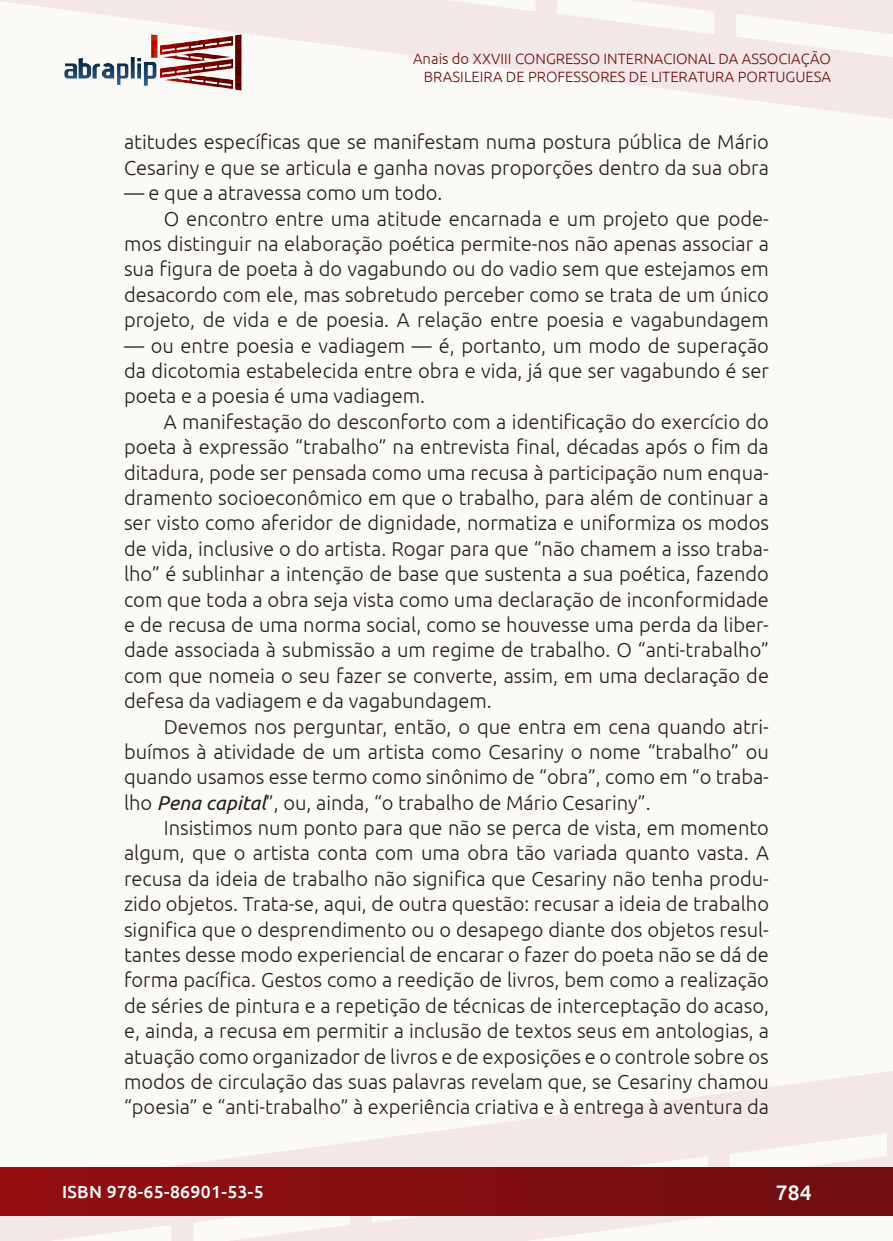
<style>
.page{position:relative;width:893px;height:1241px;background:#fff}
.page>*{position:absolute;margin:0;border:0;box-sizing:border-box;transform-origin:0 0}
.t1{font:500 21px "Ubuntu";color:#fff}
._7_CORPO{font:300 20.12px/25.4px "Ubuntu";color:#231f20;text-align:justify}
.t2{font:500 17.5px "Ubuntu";letter-spacing:.02em;color:#fff}
.t3{font:300 14.88px/17.8px "Ubuntu";color:#700e10;text-align:right}
.s1{font-weight:400;font-style:italic}
</style>
<div class="page">
<div style="left:0;top:0;width:893px;height:1240px;background:#fcfaf7"></div>
<svg style="left:0;top:1071px;width:893px;height:169px"></svg>
<svg style="left:0;top:0;width:893px;height:119px"></svg>
<div style="left:1px;top:1167px;width:891px;height:47px;background:linear-gradient(to right,#950e10,#700e10)"></div>
<img style="left:62px;top:31px;width:182px;height:62px">
<p class="t3" style="left:413px;top:49px;width:419px">Anais do XXVIII CONGRESSO INTERNACIONAL DA ASSOCIAÇÃO<br>BRASILEIRA DE PROFESSORES DE LITERATURA PORTUGUESA</p>
<p class="_7_CORPO" style="left:124px;top:129px;width:646px">atitudes específicas que se manifestam numa postura pública de Mário<br>Cesariny e que se articula e ganha novas proporções dentro da sua obra</p>
<p class="_7_CORPO" style="left:124px;top:180px;width:320px">— e que a atravessa como um todo.</p>
<p class="_7_CORPO" style="left:124px;top:205px;width:646px;text-indent:40px">O encontro entre uma atitude encarnada e um projeto que pode&shy;mos distinguir na elaboração poética permite-nos não apenas associar a sua figura de poeta à do vagabundo ou do vadio sem que estejamos em desacordo com ele, mas sobretudo perceber como se trata de um único projeto, de vida e de poesia. A relação entre poesia e vagabundagem</p>
<p class="_7_CORPO" style="left:124px;top:332px;width:646px">— ou entre poesia e vadiagem — é, portanto, um modo de superação da dicotomia estabelecida entre obra e vida, já que ser vagabundo é ser poeta e a poesia é uma vadiagem.</p>
<p class="_7_CORPO" style="left:124px;top:408px;width:646px;text-indent:40px">A manifestação do desconforto com a identificação do exercício do poeta à expressão “trabalho” na entrevista final, décadas após o fim da ditadura, pode ser pensada como uma recusa à participação num enqua&shy;dramento socioeconômico em que o trabalho, para além de continuar a ser visto como aferidor de dignidade, normatiza e uniformiza os modos de vida, inclusive o do artista. Rogar para que “não chamem a isso traba&shy;lho” é sublinhar a intenção de base que sustenta a sua poética, fazendo com que toda a obra seja vista como uma declaração de inconformidade e de recusa de uma norma social, como se houvesse uma perda da liber&shy;dade associada à submissão a um regime de trabalho. O “anti-trabalho” com que nomeia o seu fazer se converte, assim, em uma declaração de defesa da vadiagem e da vagabundagem.</p>
<p class="_7_CORPO" style="left:124px;top:713px;width:646px;text-indent:40px">Devemos nos perguntar, então, o que entra em cena quando atri&shy;buímos à atividade de um artista como Cesariny o nome “trabalho” ou quando usamos esse termo como sinônimo de “obra”, como em “o traba&shy;lho <span class="s1">Pena capital</span>”, ou, ainda, “o trabalho de Mário Cesariny”.</p>
<p class="_7_CORPO" style="left:124px;top:814px;width:646px;text-indent:40px">Insistimos num ponto para que não se perca de vista, em momento algum, que o artista conta com uma obra tão variada quanto vasta. A recusa da ideia de trabalho não significa que Cesariny não tenha produ&shy;zido objetos. Trata-se, aqui, de outra questão: recusar a ideia de trabalho significa que o desprendimento ou o desapego diante dos objetos resul&shy;tantes desse modo experiencial de encarar o fazer do poeta não se dá de forma pacífica. Gestos como a reedição de livros, bem como a realização de séries de pintura e a repetição de técnicas de interceptação do acaso, e, ainda, a recusa em permitir a inclusão de textos seus em antologias, a atuação como organizador de livros e de exposições e o controle sobre os modos de circulação das suas palavras revelam que, se Cesariny chamou “poesia” e “anti-trabalho” à experiência criativa e à entrega à aventura da</p>
<p class="t2" style="left:62px;top:1180px;width:203px">ISBN 978-65-86901-53-5</p>
<p class="t1" style="left:776px;top:1178px;width:37px">784</p>
</div>
